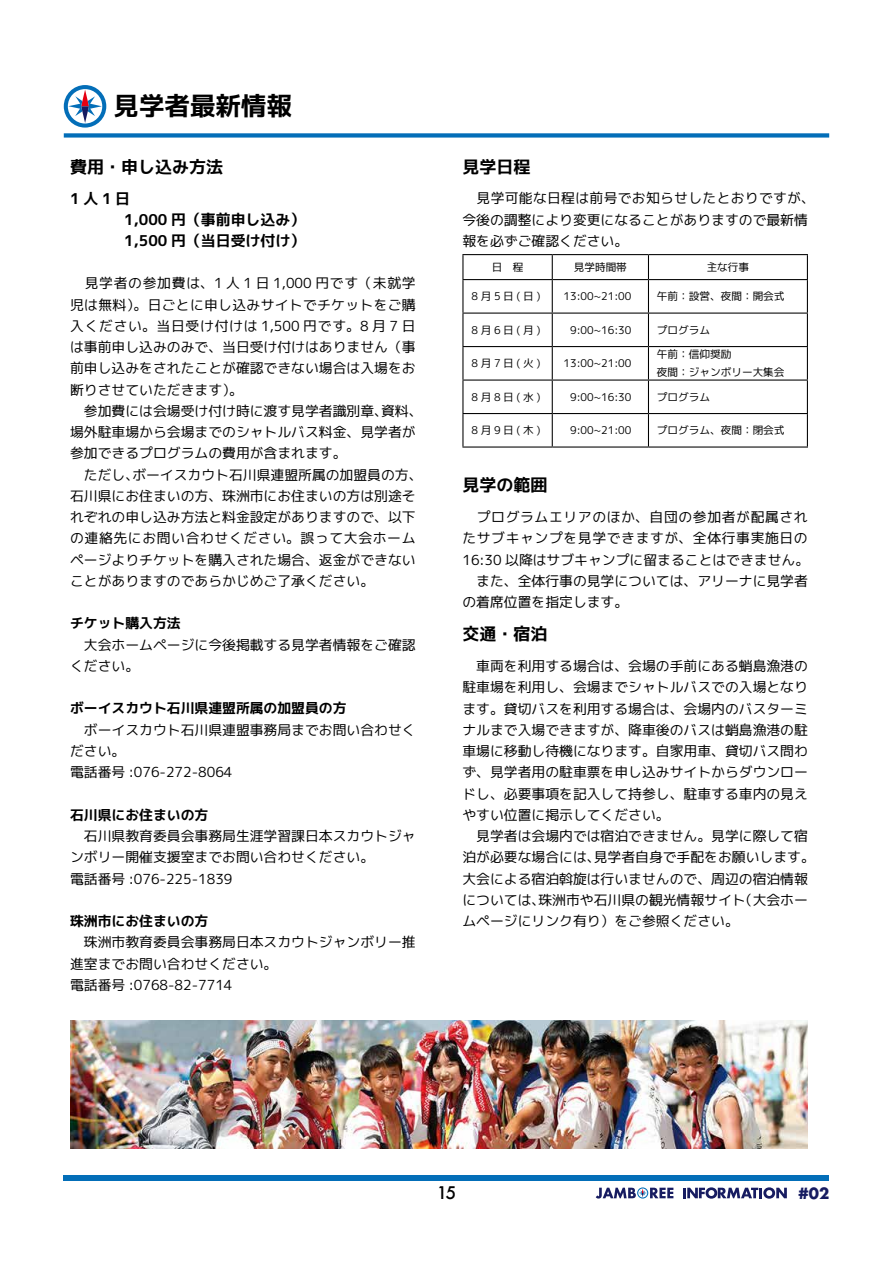
<style>
.page{position:relative;width:893px;height:1263px;background:#fff}
.page>*{position:absolute;margin:0;border:0;box-sizing:border-box;transform-origin:0 0}
.t1{font:25.5px "mplus 1 c bold";color:#000}
.t2{font:16.95px "mplus 1 c bold";color:#000}
.t3{font:700 16.95px "Futura";color:#171c61}
.t4{font:500 16.95px "Futura";color:#000}
.t5{font:14.85px/21.3px "mplus 1 c bold";color:#000}
.t6{font:13.8px/21.3px "mplus 1 c regular";color:#000}
.t7{font:13.8px "mplus 1 c bold";color:#000}
.t8{font:10.65px/18.6px "mplus 1 c regular";color:#000}
</style>
<div class="page">
<div style="left:64px;top:1175px;width:765px;height:6px;background:#036eb8"></div>
<svg style="left:596px;top:1187px;width:77px;height:11px"></svg>
<svg style="left:683px;top:1187px;width:104px;height:12px"></svg>
<hr style="left:462px;top:254px;width:90px;height:1px;background:#000">
<svg style="left:462px;top:255px;width:1px;height:24px"></svg>
<hr style="left:552px;top:254px;width:96px;height:1px;background:#000">
<svg style="left:552px;top:255px;width:1px;height:24px"></svg>
<hr style="left:648px;top:254px;width:160px;height:1px;background:#000">
<svg style="left:648px;top:255px;width:1px;height:24px"></svg>
<svg style="left:807px;top:255px;width:1px;height:24px"></svg>
<hr style="left:462px;top:279px;width:90px;height:1px;background:#000">
<hr style="left:462px;top:280px;width:1px;height:33px;background:#000">
<hr style="left:552px;top:279px;width:96px;height:1px;background:#000">
<hr style="left:552px;top:280px;width:1px;height:33px;background:#000">
<hr style="left:648px;top:279px;width:160px;height:1px;background:#000">
<hr style="left:648px;top:280px;width:1px;height:33px;background:#000">
<hr style="left:807px;top:280px;width:1px;height:33px;background:#000">
<hr style="left:462px;top:313px;width:90px;height:1px;background:#000">
<hr style="left:462px;top:314px;width:1px;height:32px;background:#000">
<hr style="left:552px;top:313px;width:96px;height:1px;background:#000">
<hr style="left:552px;top:314px;width:1px;height:32px;background:#000">
<hr style="left:648px;top:313px;width:160px;height:1px;background:#000">
<hr style="left:648px;top:314px;width:1px;height:32px;background:#000">
<hr style="left:807px;top:314px;width:1px;height:32px;background:#000">
<hr style="left:462px;top:346px;width:90px;height:1px;background:#000">
<hr style="left:462px;top:347px;width:1px;height:32px;background:#000">
<hr style="left:552px;top:346px;width:96px;height:1px;background:#000">
<hr style="left:552px;top:347px;width:1px;height:32px;background:#000">
<hr style="left:648px;top:346px;width:160px;height:1px;background:#000">
<hr style="left:648px;top:347px;width:1px;height:32px;background:#000">
<hr style="left:807px;top:347px;width:1px;height:32px;background:#000">
<hr style="left:462px;top:379px;width:90px;height:2px;background:#000">
<hr style="left:462px;top:381px;width:1px;height:32px;background:#000">
<hr style="left:552px;top:379px;width:96px;height:2px;background:#000">
<hr style="left:552px;top:381px;width:1px;height:32px;background:#000">
<hr style="left:648px;top:379px;width:160px;height:2px;background:#000">
<hr style="left:648px;top:381px;width:1px;height:32px;background:#000">
<hr style="left:807px;top:381px;width:1px;height:32px;background:#000">
<hr style="left:462px;top:413px;width:90px;height:1px;background:#000">
<hr style="left:462px;top:414px;width:1px;height:32px;background:#000">
<hr style="left:552px;top:413px;width:96px;height:1px;background:#000">
<hr style="left:552px;top:414px;width:1px;height:32px;background:#000">
<hr style="left:648px;top:413px;width:160px;height:1px;background:#000">
<hr style="left:648px;top:414px;width:1px;height:32px;background:#000">
<hr style="left:807px;top:414px;width:1px;height:32px;background:#000">
<hr style="left:462px;top:446px;width:90px;height:2px;background:#000">
<hr style="left:552px;top:446px;width:96px;height:2px;background:#000">
<hr style="left:648px;top:446px;width:160px;height:2px;background:#000">
<div style="left:64px;top:133px;width:765px;height:5px;background:#036eb8"></div>
<svg style="left:64px;top:85px;width:42px;height:43px"></svg>
<img style="left:70px;top:1020px;width:738px;height:128px">
<h1 class="t1" style="left:114px;top:88px;width:180px">見学者最新情報</h1>
<p class="t2" style="left:70px;top:154px;width:155px">費用・申し込み方法</p>
<p class="t5" style="left:124px;top:188px;width:182px;text-indent:-54px">1人1日<br>1,000 円（事前申し込み）<br>1,500 円（当日受け付け）</p>
<p class="t6" style="left:70px;top:273px;width:354px">　見学者の参加費は、1 人 1 日 1,000 円です（未就学児は無料）。日ごとに申し込みサイトでチケットをご購入ください。当日受け付けは 1,500 円です。8 月 7 日は事前申し込みのみで、当日受け付けはありません（事前申し込みをされたことが確認できない場合は入場をお断りさせていただきます）。<br>　参加費には会場受け付け時に渡す見学者識別章、資料、場外駐車場から会場までのシャトルバス料金、見学者が参加できるプログラムの費用が含まれます。<br>　ただし、ボーイスカウト石川県連盟所属の加盟員の方、石川県にお住まいの方、珠洲市にお住まいの方は別途それぞれの申し込み方法と料金設定がありますので、以下の連絡先にお問い合わせください。誤って大会ホームページよりチケットを購入された場合、返金ができないことがありますのであらかじめご了承ください。</p>
<p class="t7" style="left:70px;top:613px;width:112px">チケット購入方法</p>
<p class="t6" style="left:70px;top:634px;width:347px">　大会ホームページに今後掲載する見学者情報をご確認ください。</p>
<p class="t7" style="left:70px;top:699px;width:278px">ボーイスカウト石川県連盟所属の加盟員の方</p>
<p class="t6" style="left:70px;top:719px;width:347px">　ボーイスカウト石川県連盟事務局までお問い合わせください。<br>電話番号 :076-272-8064</p>
<p class="t7" style="left:70px;top:805px;width:140px">石川県にお住まいの方</p>
<p class="t6" style="left:70px;top:825px;width:347px">　石川県教育委員会事務局生涯学習課日本スカウトジャンボリー開催支援室までお問い合わせください。<br>電話番号 :076-225-1839</p>
<p class="t7" style="left:70px;top:911px;width:140px">珠洲市にお住まいの方</p>
<p class="t6" style="left:70px;top:931px;width:347px">　珠洲市教育委員会事務局日本スカウトジャンボリー推進室までお問い合わせください。<br>電話番号 :0768-82-7714</p>
<p class="t2" style="left:462px;top:154px;width:70px">見学日程</p>
<p class="t6" style="left:462px;top:188px;width:354px">　見学可能な日程は前号でお知らせしたとおりですが、今後の調整により変更になることがありますので最新情報を必ずご確認ください。</p>
<p class="t8" style="left:492px;top:258px;width:33px">日　程</p>
<p class="t8" style="left:574px;top:258px;width:55px">見学時間帯</p>
<p class="t8" style="left:707px;top:258px;width:44px">主な行事</p>
<p class="t8" style="left:471px;top:287px;width:71px">8月5日(日)</p>
<p class="t8" style="left:564px;top:287px;width:69px">13:00~21:00</p>
<p class="t8" style="left:657px;top:287px;width:129px">午前：設営、夜間：開会式</p>
<p class="t8" style="left:471px;top:320px;width:71px">8月6日(月)</p>
<p class="t8" style="left:570px;top:320px;width:63px">9:00~16:30</p>
<p class="t8" style="left:657px;top:320px;width:55px">プログラム</p>
<p class="t8" style="left:471px;top:354px;width:71px">8月7日(火)</p>
<p class="t8" style="left:564px;top:354px;width:69px">13:00~21:00</p>
<p class="t8" style="left:657px;top:345px;width:129px">午前：信仰奨励<br>夜間：ジャンボリー大集会</p>
<p class="t8" style="left:471px;top:387px;width:71px">8月8日(水)</p>
<p class="t8" style="left:570px;top:387px;width:63px">9:00~16:30</p>
<p class="t8" style="left:657px;top:387px;width:55px">プログラム</p>
<p class="t8" style="left:471px;top:421px;width:71px">8月9日(木)</p>
<p class="t8" style="left:570px;top:421px;width:63px">9:00~21:00</p>
<p class="t8" style="left:657px;top:421px;width:129px">プログラム、夜間：閉会式</p>
<p class="t2" style="left:462px;top:473px;width:87px">見学の範囲</p>
<p class="t6" style="left:462px;top:506px;width:348px;text-align:justify">　プログラムエリアのほか、自団の参加者が配属されたサブキャンプを見学できますが、全体行事実施日の16:30 以降はサブキャンプに留まることはできません。　また、全体行事の見学については、アリーナに見学者の着席位置を指定します。</p>
<p class="t2" style="left:462px;top:622px;width:87px">交通・宿泊</p>
<p class="t6" style="left:462px;top:655px;width:354px">　車両を利用する場合は、会場の手前にある蛸島漁港の駐車場を利用し、会場までシャトルバスでの入場となります。貸切バスを利用する場合は、会場内のバスターミナルまで入場できますが、降車後のバスは蛸島漁港の駐車場に移動し待機になります。自家用車、貸切バス問わず、見学者用の駐車票を申し込みサイトからダウンロードし、必要事項を記入して持参し、駐車する車内の見えやすい位置に掲示してください。<br>　見学者は会場内では宿泊できません。見学に際して宿泊が必要な場合には、見学者自身で手配をお願いします。大会による宿泊斡旋は行いませんので、周辺の宿泊情報については、珠洲市や石川県の観光情報サイト（大会ホームページにリンク有り）をご参照ください。</p>
<p class="t4" style="left:437px;top:1181px;width:21px">15</p>
<p class="t3" style="left:799px;top:1182px;width:32px">#02</p>
</div>
